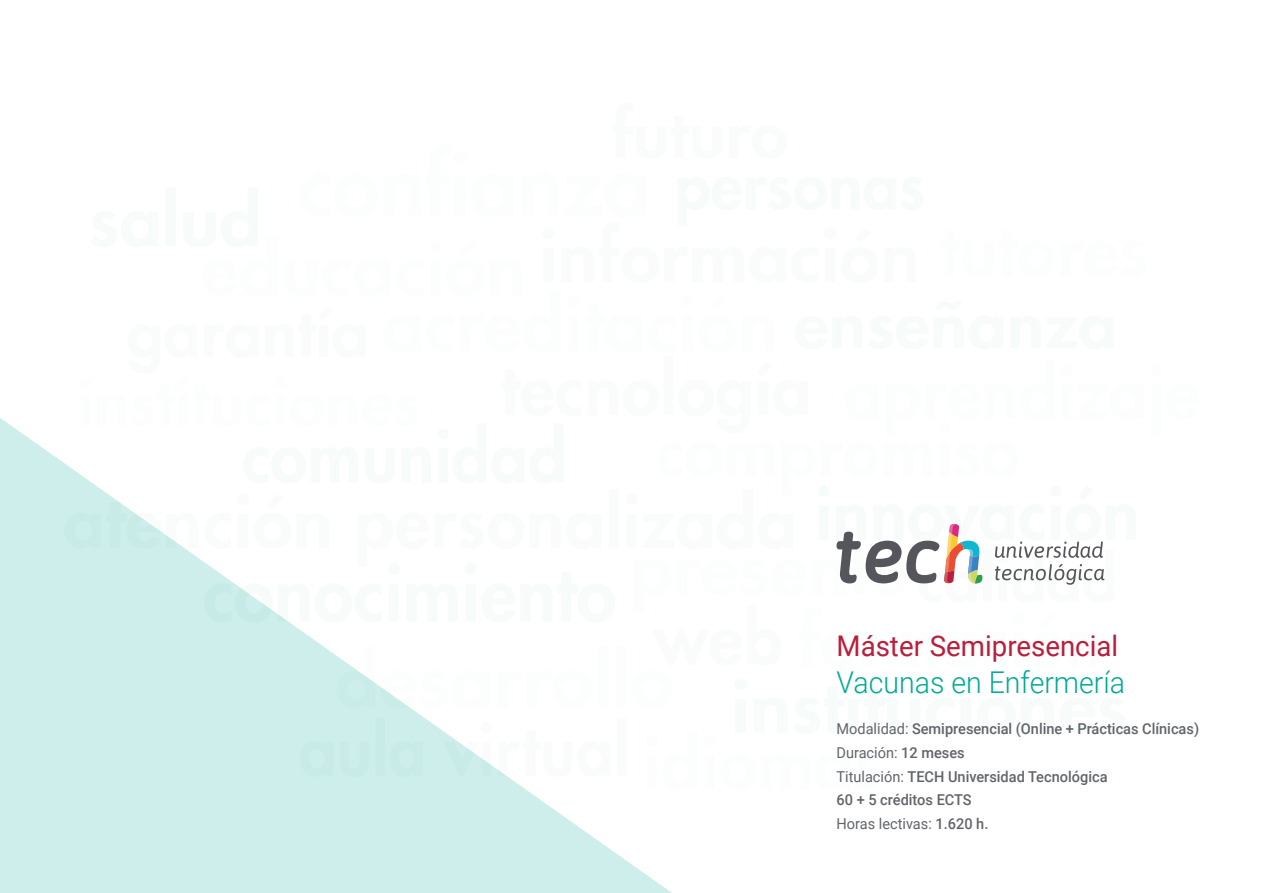
<style>
.page{position:relative;width:1263px;height:893px;background:#fff}
.page>*{position:absolute;margin:0;border:0;box-sizing:border-box;transform-origin:0 0}
.t1{font:300 30px "Roboto";color:#00a996;scale:.95 1}
.t2{font:28.5px "Roboto";color:#ba1e3c}
.t3{font:500 15px/23.7px "Roboto";color:#61646a}
.s1{font-weight:400}
</style>
<div class="page">
<svg style="left:0;top:418px;width:672px;height:475px;background:#d1efec"></svg>
<svg style="left:64px;top:418px;width:1041px;height:372px"></svg>
<h2 class="t2" style="left:836px;top:626px;width:283px">Máster Semipresencial</h2>
<h1 class="t1" style="left:836px;top:662px;width:305px">Vacunas en Enfermería</h1>
<p class="t3" style="left:836px;top:716px;width:364px"><span class="s1">Modalidad:</span> Semipresencial (Online + Prácticas Clínicas)<br><span class="s1">Duración:</span> 12 meses<br><span class="s1">Titulación:</span> TECH Universidad Tecnológica<br>60 + 5 créditos ECTS<br><span class="s1">Horas lectivas:</span> 1.620 h.</p>
</div>
